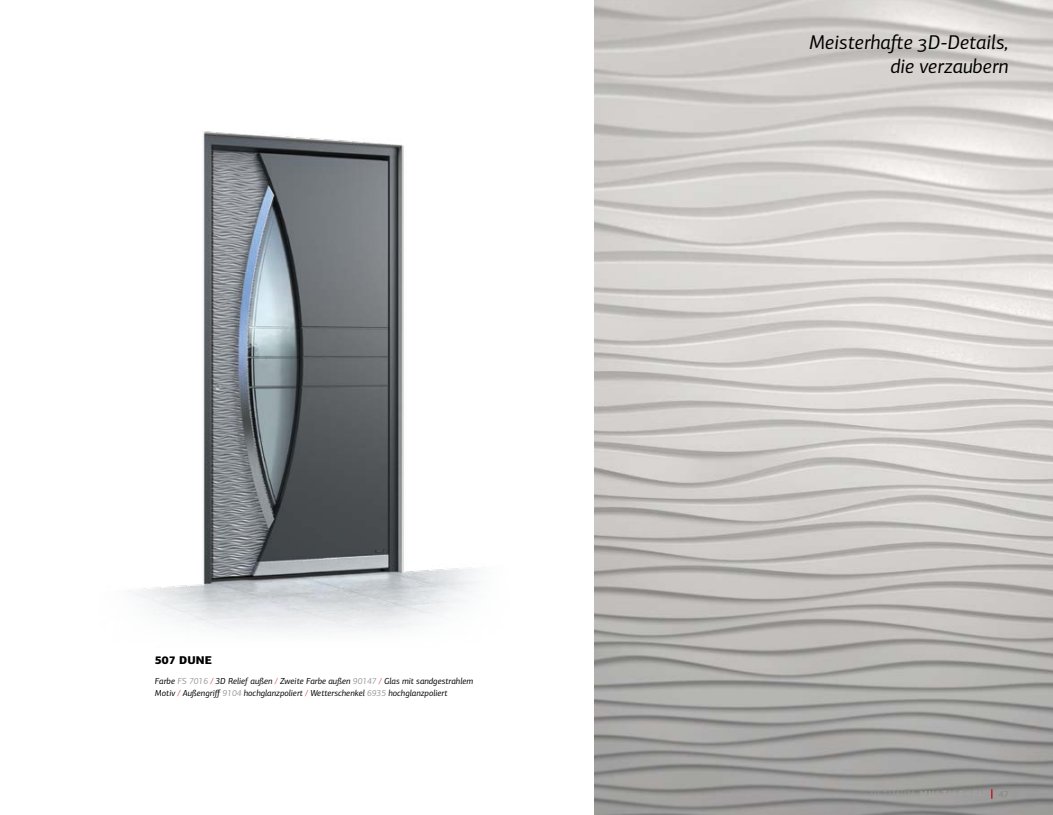
<style>
.page{position:relative;width:1053px;height:815px;background:#fff}
.page>*{position:absolute;margin:0;border:0;box-sizing:border-box;transform-origin:0 0}
.t1{font:italic 20px/24px "PF Agora Sans Pro";color:#000;text-align:right}
.t2{font:900 11.25px "PF Agora Sans Pro";color:#000}
.t3{font:italic 8.75px/12.5px "PF Agora Sans Pro";color:#000}
.s1{color:#939598}
.s2{color:#d71920}
</style>
<div class="page">
<img style="left:134px;top:131px;width:343px;height:500px">
<img style="left:594px;top:0;width:458px;height:815px">
<p class="t2" style="left:155px;top:653px;width:58px">507 DUNE</p>
<p class="t3" style="left:155px;top:674px;width:320px">Farbe <span class="s1">FS 7016</span> <span class="s2">/</span> 3D Relief außen <span class="s2">/</span> Zweite Farbe außen <span class="s1">90147</span> <span class="s2">/</span> Glas mit sandgestrahlem<br>Motiv <span class="s2">/</span> Außengriff <span class="s1">9104</span> hochglanzpoliert <span class="s2">/</span> Wetterschenkel <span class="s1">6935</span> hochglanzpoliert</p>
<h1 class="t1" style="left:809px;top:30px;width:201px">Meisterhafte 3D-Details, die verzaubern</h1>
</div>
